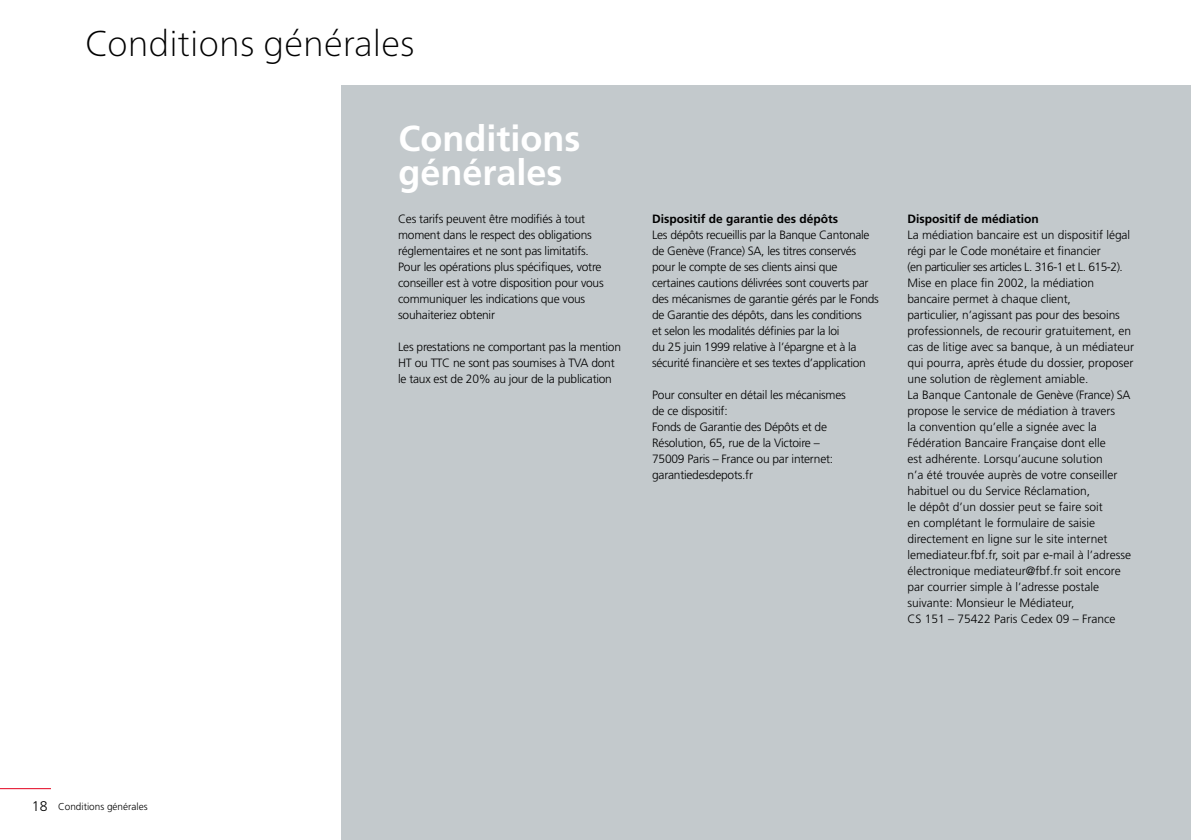
<style>
.page{position:relative;width:1191px;height:840px;background:#fff}
.page>*{position:absolute;margin:0;border:0;box-sizing:border-box;transform-origin:0 0}
.t1{font:100 36px "Frutiger Neue LT Pro";color:#000}
.t2{font:700 36px/34px "Frutiger LT Std";color:#fff}
.t3{font:300 12px/16px "Frutiger LT Std";color:#000}
.t4{font:300 12px/16px "Frutiger LT Std";letter-spacing:-.02em;color:#000}
.t5{font:700 12px "Frutiger LT Std";color:#000}
.t6{font:300 10px "Frutiger LT Std";color:#000}
.s1{font-size:14px}
</style>
<div class="page">
<div style="left:341px;top:85px;width:850px;height:754px;background:#c3c9cc"></div>
<hr style="left:0;top:787px;width:51px;height:1px;background:#e3001d">
<h1 class="t1" style="left:85px;top:22px;width:331px">Conditions générales</h1>
<h1 class="t2" style="left:398px;top:122px;width:183px">Conditions générales</h1>
<p class="t4" style="left:398px;top:211px;width:207px">Ces tarifs peuvent être modifiés à tout moment dans le respect des obligations réglementaires et ne sont pas limitatifs.<br>Pour les opérations plus spécifiques, votre conseiller est à votre disposition pour vous communiquer les indications que vous souhaiteriez obtenir</p>
<p class="t4" style="left:398px;top:339px;width:224px">Les prestations ne comportant pas la mention<br>HT ou TTC ne sont pas soumises à TVA dont le taux est de 20% au jour de la publication</p>
<p class="t5" style="left:652px;top:212px;width:188px">Dispositif de garantie des dépôts</p>
<p class="t4" style="left:652px;top:227px;width:228px">Les dépôts recueillis par la Banque Cantonale de Genève (France) SA, les titres conservés pour le compte de ses clients ainsi que certaines cautions délivrées sont couverts par des mécanismes de garantie gérés par le Fonds de Garantie des dépôts, dans les conditions<br>et selon les modalités définies par la loi<br>du 25 juin 1999 relative à l’épargne et à la sécurité financière et ses textes d’application</p>
<p class="t4" style="left:652px;top:387px;width:195px">Pour consulter en détail les mécanismes de ce dispositif:<br>Fonds de Garantie des Dépôts et de<br>Résolution, 65, rue de la Victoire –<br>75009 Paris – France ou par internet: garantiedesdepots.fr</p>
<p class="t5" style="left:907px;top:211px;width:133px">Dispositif de médiation</p>
<p class="t3" style="left:907px;top:227px;width:228px">La médiation bancaire est un dispositif légal régi par le Code monétaire et financier<br>(en particulier ses articles L. 316-1 et L. 615-2).<br>Mise en place fin 2002, la médiation bancaire permet à chaque client,<br>particulier, n’agissant pas pour des besoins professionnels, de recourir gratuitement, en cas de litige avec sa banque, à un médiateur qui pourra, après étude du dossier, proposer une solution de règlement amiable.<br>La Banque Cantonale de Genève (France) SA propose le service de médiation à travers<br>la convention qu’elle a signée avec la Fédération Bancaire Française dont elle<br>est adhérente. Lorsqu’aucune solution<br>n’a été trouvée auprès de votre conseiller habituel ou du Service Réclamation,<br>le dépôt d’un dossier peut se faire soit<br>en complétant le formulaire de saisie directement en ligne sur le site internet lemediateur.fbf.fr, soit par e-mail à l’adresse électronique mediateur@fbf.fr soit encore par courrier simple à l’adresse postale suivante: Monsieur le Médiateur,<br>CS 151 – 75422 Paris Cedex 09 – France</p>
<p class="t6" style="left:32px;top:800px;width:117px"><span class="s1">18</span> Conditions générales</p>
</div>
